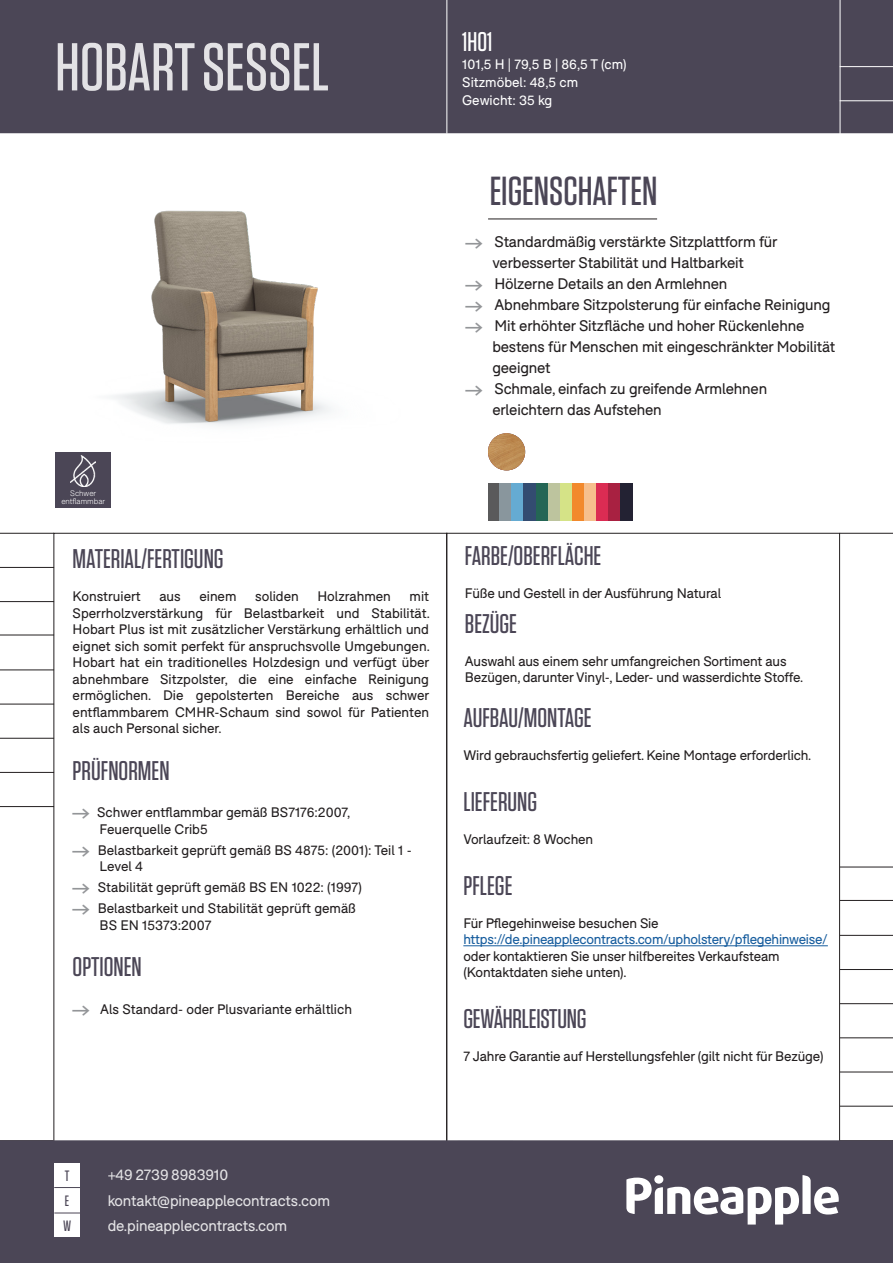
<style>
.page{position:relative;width:893px;height:1263px;background:#fff}
.page>*{position:absolute;margin:0;border:0;box-sizing:border-box;transform-origin:0 0}
.t1{font:500 67.5px "Tungsten";color:#fff}
.t2{font:500 40.5px "Tungsten";color:#4b4656}
.t3{font:500 27px "Tungsten";color:#4b4656}
.t4{font:500 27px "Tungsten";color:#fff}
.t5{font:15px/21px "F37 Bolton";letter-spacing:-.01em;color:#231f20}
.t6{font:15px "F37 Bolton";letter-spacing:-.01em;color:#fff}
.t7{font:500 15px "Tungsten";color:#4b4656}
.t8{font:13.5px/16.5px "F37 Bolton";letter-spacing:-.01em;color:#231f20}
.t9{font:13.5px "F37 Bolton";letter-spacing:-.02em;color:#175d9e}
.t10{font:13.5px "F37 Bolton";color:#fff}
.t11{font:300 7.8px "F37 Bolton";color:#fff}
.s1{font-family:"Pinearrow";font-size:15px;color:#939598}
.s2{font-family:"Pinearrow";color:#939598}
</style>
<div class="page">
<div style="left:1px;top:1px;width:891px;height:131px;background:#4b4656"></div>
<div style="left:0;top:0;width:893px;height:133px;border:2px solid #4b4656"></div>
<div style="left:1px;top:1141px;width:891px;height:121px;background:#4b4656"></div>
<div style="left:0;top:1140px;width:893px;height:123px;border:2px solid #4b4656"></div>
<hr style="left:840px;top:867px;width:53px;height:1px;background:#231f20">
<hr style="left:840px;top:1003px;width:53px;height:1px;background:#231f20">
<hr style="left:840px;top:935px;width:53px;height:1px;background:#231f20">
<hr style="left:840px;top:1072px;width:53px;height:1px;background:#231f20">
<hr style="left:840px;top:1037px;width:53px;height:1px;background:#231f20">
<hr style="left:840px;top:969px;width:53px;height:1px;background:#231f20">
<hr style="left:840px;top:1106px;width:53px;height:1px;background:#231f20">
<hr style="left:463px;top:945px;width:365px;height:1px;background:#175d9e">
<hr style="left:840px;top:900px;width:53px;height:1px;background:#231f20">
<svg style="left:626px;top:1175px;width:213px;height:49px"></svg>
<div style="left:654px;top:1175px;width:9px;height:9px;background:#fff;border-radius:50%"></div>
<div style="left:54px;top:1162px;width:26px;height:25px;background:#fff"></div>
<div style="left:54px;top:1187px;width:26px;height:25px;background:#fff"></div>
<svg style="left:54px;top:1187px;width:26px;height:1px"></svg>
<hr style="left:840px;top:533px;width:53px;height:1px;background:#231f20">
<hr style="left:488px;top:219px;width:169px;height:1px;background:#231f20">
<hr style="left:840px;top:0;width:1px;height:135px;background:#fff">
<hr style="left:840px;top:66px;width:53px;height:1px;background:#fff">
<hr style="left:840px;top:100px;width:53px;height:1px;background:#fff">
<hr style="left:446px;top:0;width:1px;height:134px;background:#fff">
<hr style="left:0;top:601px;width:54px;height:1px;background:#231f20">
<hr style="left:0;top:738px;width:54px;height:1px;background:#231f20">
<hr style="left:0;top:669px;width:54px;height:1px;background:#231f20">
<hr style="left:0;top:533px;width:54px;height:1px;background:#231f20">
<hr style="left:0;top:806px;width:54px;height:1px;background:#231f20">
<hr style="left:0;top:772px;width:54px;height:1px;background:#231f20">
<hr style="left:0;top:704px;width:54px;height:1px;background:#231f20">
<hr style="left:0;top:567px;width:54px;height:1px;background:#231f20">
<hr style="left:0;top:635px;width:54px;height:1px;background:#231f20">
<div style="left:54px;top:1212px;width:26px;height:25px;background:#fff"></div>
<svg style="left:54px;top:1212px;width:26px;height:1px"></svg>
<div style="left:55px;top:452px;width:56px;height:55px;background:#4b4656"></div>
<img style="left:71px;top:472px;width:24px;height:15px">
<div style="left:488px;top:484px;width:12px;height:37px;background:#5a5a5b"></div>
<div style="left:536px;top:484px;width:12px;height:37px;background:#246655"></div>
<div style="left:548px;top:484px;width:12px;height:37px;background:#bdc49e"></div>
<div style="left:500px;top:484px;width:12px;height:37px;background:#89969d"></div>
<div style="left:512px;top:484px;width:12px;height:37px;background:#65abd2"></div>
<div style="left:524px;top:484px;width:12px;height:37px;background:#334c71"></div>
<div style="left:560px;top:484px;width:12px;height:37px;background:#d5e387"></div>
<div style="left:572px;top:484px;width:12px;height:37px;background:#f2892c"></div>
<div style="left:584px;top:484px;width:12px;height:37px;background:#f6bf8d"></div>
<div style="left:596px;top:484px;width:12px;height:37px;background:#db2c53"></div>
<div style="left:608px;top:484px;width:13px;height:37px;background:#a82141"></div>
<div style="left:621px;top:484px;width:12px;height:37px;background:#232233"></div>
<img style="left:73px;top:210px;width:258px;height:262px">
<svg style="left:488px;top:433px;width:37px;height:37px"></svg>
<img style="left:488px;top:433px;width:37px;height:37px;border-radius:19px">
<h1 class="t1" style="left:55px;top:32px;width:276px">HOBART SESSEL</h1>
<p class="t11" style="left:70px;top:489px;width:27px">Schwer</p>
<p class="t11" style="left:61px;top:496px;width:45px">entflammbar</p>
<p class="t3" style="left:73px;top:544px;width:152px">MATERIAL/FERTIGUNG</p>
<p class="t8" style="left:73px;top:588px;width:70px">Konstruiert</p>
<p class="t8" style="left:159px;top:588px;width:23px">aus</p>
<p class="t8" style="left:199px;top:588px;width:39px">einem</p>
<p class="t8" style="left:255px;top:588px;width:45px">soliden</p>
<p class="t8" style="left:317px;top:588px;width:75px">Holzrahmen</p>
<p class="t8" style="left:73px;top:588px;width:359px;text-align:justify;text-indent:337px">mit Sperrholzverstärkung für Belastbarkeit und Stabilität.<br>Hobart Plus ist mit zusätzlicher Verstärkung erhältlich und eignet sich somit perfekt für anspruchsvolle Umgebungen.<br>Hobart hat ein traditionelles Holzdesign und verfügt über abnehmbare Sitzpolster, die eine einfache Reinigung ermöglichen. Die gepolsterten Bereiche aus schwer entflammbarem CMHR-Schaum sind sowol für Patienten als auch Personal sicher.</p>
<p class="t3" style="left:73px;top:756px;width:98px">PRÜFNORMEN</p>
<p class="t8" style="left:100px;top:804px;width:252px;text-indent:-27px"><span class="s1">A</span> Schwer entflammbar gemäß BS7176:2007,<br>Feuerquelle Crib5</p>
<p class="t8" style="left:100px;top:841px;width:314px;text-indent:-27px"><span class="s1">A</span> Belastbarkeit geprüft gemäß BS 4875: (2001): Teil 1 -<br>Level 4</p>
<p class="t8" style="left:73px;top:879px;width:291px"><span class="s1">A</span> Stabilität geprüft gemäß BS EN 1022: (1997)</p>
<p class="t8" style="left:100px;top:900px;width:258px;text-indent:-27px"><span class="s1">A</span> Belastbarkeit und Stabilität geprüft gemäß<br>BS EN 15373:2007</p>
<p class="t3" style="left:73px;top:952px;width:71px">OPTIONEN</p>
<p class="t8" style="left:73px;top:1000px;width:281px"><span class="s1">A</span> Als Standard- oder Plusvariante erhältlich</p>
<p class="t4" style="left:462px;top:27px;width:32px">1HO1</p>
<p class="t10" style="left:462px;top:56px;width:166px">101,5 H | 79,5 B | 86,5 T (cm)</p>
<p class="t10" style="left:462px;top:74px;width:117px">Sitzmöbel: 48,5 cm</p>
<p class="t10" style="left:462px;top:92px;width:92px">Gewicht: 35 kg</p>
<p class="t2" style="left:490px;top:169px;width:169px">EIGENSCHAFTEN</p>
<p class="t5" style="left:465px;top:231px;width:314px;text-align:center"><span class="s2">A</span> Standardmäßig verstärkte Sitzplattform für verbesserter Stabilität und Haltbarkeit</p>
<p class="t5" style="left:465px;top:273px;width:264px"><span class="s2">A</span> Hölzerne Details an den Armlehnen</p>
<p class="t5" style="left:465px;top:294px;width:367px"><span class="s2">A</span> Abnehmbare Sitzpolsterung für einfache Reinigung</p>
<p class="t5" style="left:492px;top:315px;width:344px;text-indent:-27px"><span class="s2">A</span> Mit erhöhter Sitzfläche und hoher Rückenlehne bestens für Menschen mit eingeschränkter Mobilität geeignet</p>
<p class="t5" style="left:492px;top:378px;width:276px;text-indent:-27px"><span class="s2">A</span> Schmale, einfach zu greifende Armlehnen erleichtern das Aufstehen</p>
<p class="t3" style="left:465px;top:541px;width:138px">FARBE/OBERFLÄCHE</p>
<p class="t8" style="left:465px;top:585px;width:258px">Füße und Gestell in der Ausführung Natural</p>
<p class="t3" style="left:465px;top:609px;width:54px">BEZÜGE</p>
<p class="t8" style="left:465px;top:652px;width:323px">Auswahl aus einem sehr umfangreichen Sortiment aus</p>
<p class="t8" style="left:465px;top:669px;width:340px">Bezügen, darunter Vinyl-, Leder- und wasserdichte Stoffe.</p>
<p class="t3" style="left:463px;top:703px;width:130px">AUFBAU/MONTAGE</p>
<p class="t8" style="left:463px;top:747px;width:350px">Wird gebrauchsfertig geliefert. Keine Montage erforderlich.</p>
<p class="t3" style="left:463px;top:787px;width:75px">LIEFERUNG</p>
<p class="t8" style="left:463px;top:831px;width:131px">Vorlaufzeit: 8 Wochen</p>
<p class="t3" style="left:463px;top:871px;width:51px">PFLEGE</p>
<p class="t8" style="left:463px;top:915px;width:197px">Für Pflegehinweise besuchen Sie</p>
<p class="t9" style="left:463px;top:932px;width:366px">https://de.pineapplecontracts.com/upholstery/pflegehinweise/</p>
<p class="t8" style="left:463px;top:948px;width:318px">oder kontaktieren Sie unser hilfbereites Verkaufsteam</p>
<p class="t8" style="left:463px;top:964px;width:165px">(Kontaktdaten siehe unten).</p>
<p class="t3" style="left:463px;top:1005px;width:125px">GEWÄHRLEISTUNG</p>
<p class="t8" style="left:463px;top:1048px;width:362px">7 Jahre Garantie auf Herstellungsfehler (gilt nicht für Bezüge)</p>
<p class="t7" style="left:65px;top:1168px;width:6px">T</p>
<p class="t6" style="left:107px;top:1166px;width:122px">+49 2739 8983910</p>
<p class="t7" style="left:65px;top:1193px;width:6px">E</p>
<p class="t6" style="left:107px;top:1191px;width:224px">kontakt@pineapplecontracts.com</p>
<p class="t7" style="left:63px;top:1218px;width:10px">W</p>
<p class="t6" style="left:107px;top:1217px;width:181px">de.pineapplecontracts.com</p>
</div>
